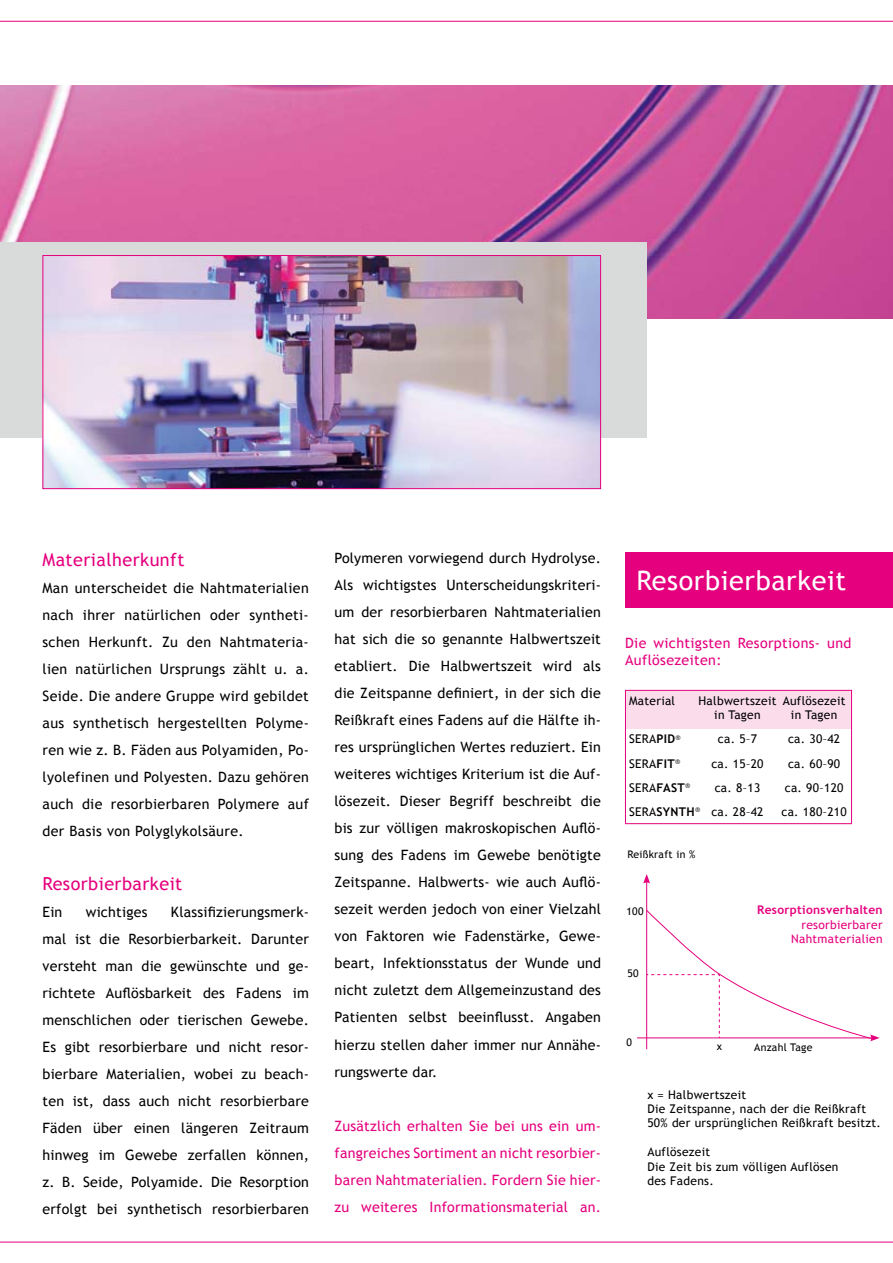
<style>
.page{position:relative;width:893px;height:1263px;background:#fff}
.page>*{position:absolute;margin:0;border:0;box-sizing:border-box;transform-origin:0 0}
.t1{font:27px "Trebuchet MS";letter-spacing:.025em;color:#fff}
.t2{font:18px "Trebuchet MS";letter-spacing:.025em;color:#e5007d}
.t3{font:14.25px/27px "Trebuchet MS";letter-spacing:.015em;color:#000;text-align:justify}
.t4{font:14.25px/27px "Trebuchet MS";letter-spacing:.015em;color:#e5007d;text-align:justify}
.t5{font:12px/14.4px "Trebuchet MS";letter-spacing:.025em;color:#000}
.t6{font:12px/14.4px "Trebuchet MS";letter-spacing:.025em;color:#e5007d;text-align:right}
.t7{font:700 12px "Trebuchet MS";letter-spacing:.025em;color:#e5007d}
.t8{font:700 12px "Trebuchet MS";letter-spacing:.025em;color:#000}
.t9{font:10.5px "Trebuchet MS";letter-spacing:.025em;color:#000}
.s1{font-weight:700}
</style>
<div class="page">
<hr style="left:0;top:21px;width:893px;height:1px;background:#e5007d">
<hr style="left:0;top:1242px;width:893px;height:1px;background:#e5007d">
<div style="left:625px;top:691px;width:226px;height:37px;background:#fadceb"></div>
<img style="left:0;top:85px;width:893px;height:234px">
<div style="left:625px;top:553px;width:268px;height:55px;background:#e5007d"></div>
<div style="left:625px;top:690px;width:227px;height:134px;border:1px solid #e5007d"></div>
<hr style="left:637px;top:1037px;width:236px;height:1px;background:#e5007d">
<hr style="left:646px;top:881px;width:1px;height:168px;background:#e5007d">
<svg style="left:643px;top:874px;width:7px;height:9px"></svg>
<svg style="left:646px;top:909px;width:234px;height:132px"></svg>
<div style="left:0;top:242px;width:646px;height:196px;background:#d9dada"></div>
<img style="left:45px;top:257px;width:554px;height:230px">
<div style="left:43px;top:255px;width:558px;height:234px;border:1px solid #e5007d"></div>
<p class="t2" style="left:43px;top:549px;width:143px">Materialherkunft</p>
<p class="t3" style="left:43px;top:575px;width:268px">Man unterscheidet die Nahtmaterialien nach ihrer natürlichen oder syntheti&shy;schen Herkunft. Zu den Nahtmateria&shy;lien natürlichen Ursprungs zählt u. a.<br>Seide. Die andere Gruppe wird gebildet aus synthetisch hergestellten Polyme&shy;ren wie z. B. Fäden aus Polyamiden, Po&shy;lyolefinen und Polyesten. Dazu gehören auch die resorbierbaren Polymere auf der Basis von Polyglykolsäure.</p>
<p class="t2" style="left:43px;top:873px;width:141px">Resorbierbarkeit</p>
<p class="t3" style="left:43px;top:899px;width:21px">Ein</p>
<p class="t3" style="left:86px;top:899px;width:63px">wichtiges</p>
<p class="t3" style="left:43px;top:899px;width:268px;text-indent:128px">Klassifizierungsmerk&shy;mal ist die Resorbierbarkeit. Darunter versteht man die gewünschte und ge&shy;richtete Auflösbarkeit des Fadens im menschlichen oder tierischen Gewebe.<br>Es gibt resorbierbare und nicht resor&shy;bierbare Materialien, wobei zu beach&shy;ten ist, dass auch nicht resorbierbare Fäden über einen längeren Zeitraum hinweg im Gewebe zerfallen können, z. B. Seide, Polyamide. Die Resorption erfolgt bei synthetisch resorbierbaren</p>
<p class="t3" style="left:335px;top:545px;width:268px">Polymeren vorwiegend durch Hydrolyse.<br>Als wichtigstes Unterscheidungskriteri&shy;um der resorbierbaren Nahtmaterialien hat sich die so genannte Halbwertszeit etabliert. Die Halbwertszeit wird als die Zeitspanne definiert, in der sich die Reißkraft eines Fadens auf die Hälfte ih&shy;res ursprünglichen Wertes reduziert. Ein weiteres wichtiges Kriterium ist die Auf&shy;lösezeit. Dieser Begriff beschreibt die bis zur völligen makroskopischen Auflö&shy;sung des Fadens im Gewebe benötigte Zeitspanne. Halbwerts- wie auch Auflö&shy;sezeit werden jedoch von einer Vielzahl von Faktoren wie Fadenstärke, Gewe&shy;beart, I nfektionsstatus der Wunde und nicht zuletzt dem Allgemeinzustand des Patienten selbst beeinflusst. Angaben hierzu stellen daher immer nur Annähe&shy;rungswerte dar.</p>
<p class="t4" style="left:335px;top:1112px;width:268px">Zusätzlich erhalten Sie bei uns ein um&shy;fangreiches Sortiment an nicht resorbier&shy;baren Nahtmaterialien. Fordern Sie hier&shy;zu weiteres I nformationsmaterial an.</p>
<h1 class="t1" style="left:636px;top:564px;width:211px">Resorbierbarkeit</h1>
<p class="t4" style="left:625px;top:635px;width:228px;line-height:17.1px">Die wichtigsten Resorptions- und<br>Auflösezeiten:</p>
<p class="t5" style="left:629px;top:694px;width:48px">Material</p>
<p class="t5" style="left:714px;top:694px;width:133px;text-indent:-16px">Halbwertszeit Auflösezeit in Tagen</p>
<p class="t5" style="left:791px;top:708px;width:48px">in Tagen</p>
<p class="t5" style="left:629px;top:732px;width:8px">SERA</p>
<p class="t8" style="left:656px;top:732px;width:25px">PID<sup>®</sup></p>
<p class="t5" style="left:718px;top:732px;width:41px">ca. 5–7</p>
<p class="t5" style="left:788px;top:732px;width:54px">ca. 30–42</p>
<p class="t5" style="left:629px;top:756px;width:8px">SERA</p>
<p class="t8" style="left:656px;top:756px;width:25px">FIT<sup>®</sup></p>
<p class="t5" style="left:711px;top:756px;width:54px">ca. 15–20</p>
<p class="t5" style="left:788px;top:756px;width:54px">ca. 60–90</p>
<p class="t5" style="left:629px;top:780px;width:8px">SERA</p>
<p class="t8" style="left:656px;top:780px;width:35px">FAST<sup>®</sup></p>
<p class="t5" style="left:715px;top:780px;width:47px">ca. 8–13</p>
<p class="t5" style="left:785px;top:780px;width:60px">ca. 90–120</p>
<p class="t5" style="left:629px;top:804px;width:8px">SERA</p>
<p class="t5" style="left:656px;top:804px;width:109px"><span class="s1">SYNTH</span><sup>®</sup> ca. 28–42</p>
<p class="t5" style="left:781px;top:804px;width:67px">ca. 180–210</p>
<p class="t9" style="left:628px;top:848px;width:69px">Reißkraft in %</p>
<p class="t9" style="left:626px;top:905px;width:19px">100</p>
<p class="t9" style="left:628px;top:967px;width:13px">50</p>
<p class="t7" style="left:757px;top:902px;width:127px">Resorptionsverhalten</p>
<p class="t6" style="left:791px;top:917px;width:93px">resorbierbarer<br>Nahtmaterialien</p>
<p class="t9" style="left:626px;top:1036px;width:7px">0</p>
<p class="t9" style="left:754px;top:1041px;width:60px">Anzahl Tage</p>
<p class="t9" style="left:717px;top:1040px;width:7px">x</p>
<p class="t5" style="left:647px;top:1087px;width:235px">x = Halbwertszeit<br>Die Zeitspanne, nach der die Reißkraft<br>50% der ursprünglichen Reißkraft besitzt.</p>
<p class="t5" style="left:647px;top:1145px;width:193px">Auflösezeit<br>Die Zeit bis zum völligen Auflösen des Fadens.</p>
</div>
